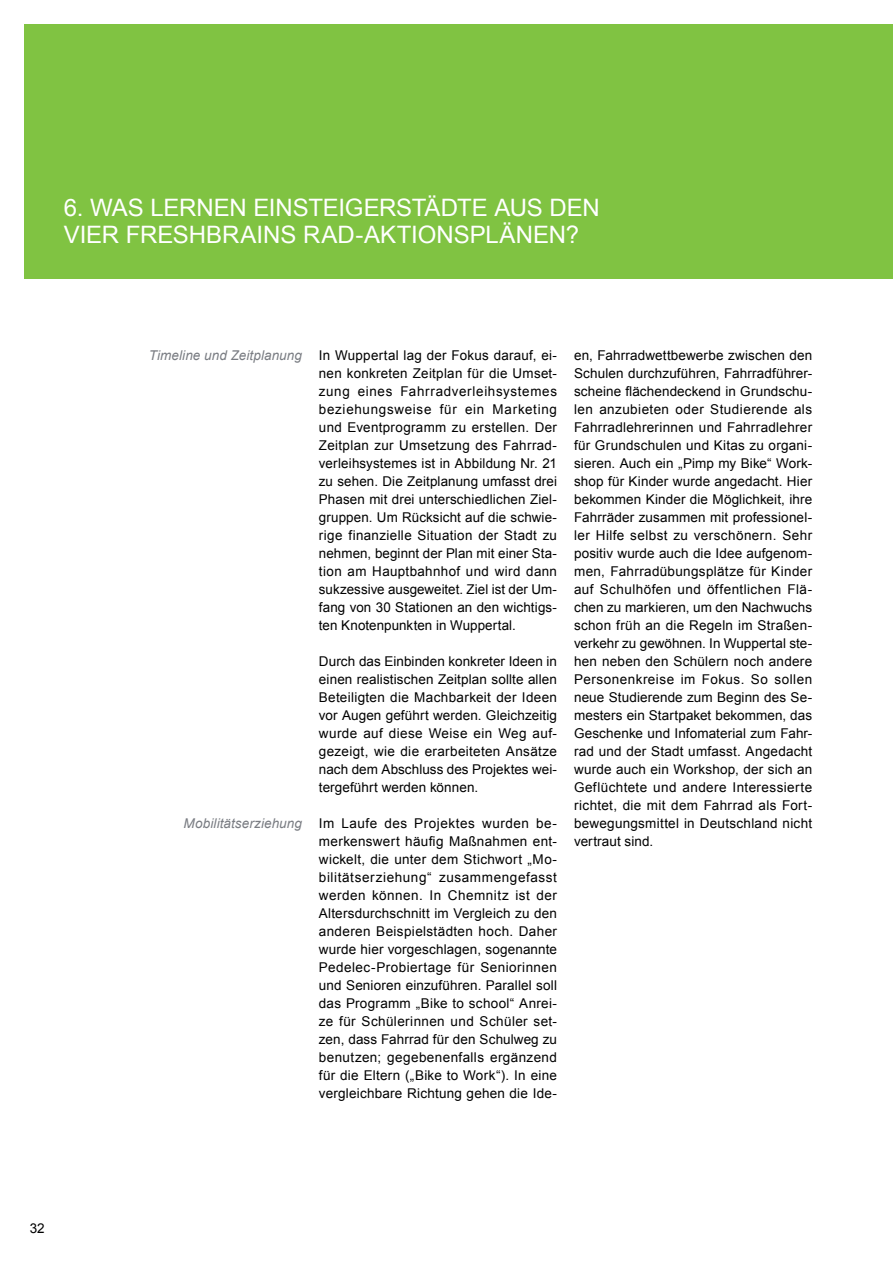
<style>
.page{position:relative;width:893px;height:1263px;background:#fff}
.page>*{position:absolute;margin:0;border:0;box-sizing:border-box;transform-origin:0 0}
.Headline{font:24px/27px "Arial";letter-spacing:-.005em;color:#fff}
.Fließtext{font:13.5px/18px "Arial";letter-spacing:.01em;color:#000;text-align:justify}
.t1{font:italic 13.5px "Arial";letter-spacing:.01em;color:#797c82}
</style>
<div class="page">
<div style="left:24px;top:24px;width:869px;height:255px;background:#80c342"></div>
<p class="Headline" style="left:64px;top:194px;width:538px">6. WAS LERNEN EINSTEIGERSTÄDTE AUS DEN<br>VIER FRESHBRAINS RAD-AKTIONSPLÄNEN?</p>
<p class="Fließtext" style="left:319px;top:346px;width:240px">In Wuppertal lag der Fokus darauf, ei&shy;nen konkreten Zeitplan für die Umset&shy;zung eines Fahrradverleihsystemes beziehungsweise für ein Marketing und Eventprogramm zu erstellen. Der Zeitplan zur Umsetzung des Fahrrad&shy;verleihsystemes ist in Abbildung Nr. 21 zu sehen. Die Zeitplanung umfasst drei Phasen mit drei unterschiedlichen Ziel&shy;gruppen. Um Rücksicht auf die schwie&shy;rige finanzielle Situation der Stadt zu nehmen, beginnt der Plan mit einer Sta&shy;tion am Hauptbahnhof und wird dann sukzessive ausgeweitet. Ziel ist der Um&shy;fang von 30 Stationen an den wichtigs&shy;ten Knotenpunkten in Wuppertal.</p>
<p class="Fließtext" style="left:319px;top:652px;width:240px">Durch das Einbinden konkreter Ideen in einen realistischen Zeitplan sollte allen Beteiligten die Machbarkeit der Ideen vor Augen geführt werden. Gleichzeitig wurde auf diese Weise ein Weg auf&shy;gezeigt, wie die erarbeiteten Ansätze nach dem Abschluss des Projektes wei&shy;tergeführt werden können.</p>
<p class="Fließtext" style="left:319px;top:814px;width:240px">Im Laufe des Projektes wurden be&shy;merkenswert häufig Maßnahmen ent&shy;wickelt, die unter dem Stichwort „Mo&shy;bilitätserziehung“ zusammengefasst werden können. In Chemnitz ist der Altersdurchschnitt im Vergleich zu den anderen Beispielstädten hoch. Daher wurde hier vorgeschlagen, sogenannte Pedelec-Probiertage für Seniorinnen und Senioren einzuführen. Parallel soll das Programm „Bike to school“ Anrei&shy;ze für Schülerinnen und Schüler set&shy;zen, dass Fahrrad für den Schulweg zu benutzen; gegebenenfalls ergänzend für die Eltern („Bike to Work“). In eine vergleichbare Richtung gehen die Ide-</p>
<p class="t1" style="left:149px;top:347px;width:155px">Timeline und Zeitplanung</p>
<p class="Fließtext" style="left:574px;top:346px;width:240px">en, Fahrradwettbewerbe zwischen den Schulen durchzuführen, Fahrradführer&shy;scheine flächendeckend in Grundschu&shy;len anzubieten oder Studierende als Fahrradlehrerinnen und Fahrradlehrer für Grundschulen und Kitas zu organi&shy;sieren. Auch ein „Pimp my Bike“ Work&shy;shop für Kinder wurde angedacht. Hier bekommen Kinder die Möglichkeit, ihre Fahrräder zusammen mit professionel&shy;ler Hilfe selbst zu verschönern. Sehr positiv wurde auch die Idee aufgenom&shy;men, Fahrradübungsplätze für Kinder auf Schulhöfen und öffentlichen Flä&shy;chen zu markieren, um den Nachwuchs schon früh an die Regeln im Straßen&shy;verkehr zu gewöhnen. In Wuppertal ste&shy;hen neben den Schülern noch andere Personenkreise im Fokus. So sollen neue Studierende zum Beginn des Se&shy;mesters ein Startpaket bekommen, das Geschenke und Infomaterial zum Fahr&shy;rad und der Stadt umfasst. Angedacht wurde auch ein Workshop, der sich an Geflüchtete und andere Interessierte richtet, die mit dem Fahrrad als Fort&shy;bewegungsmittel in Deutschland nicht vertraut sind.</p>
<p class="t1" style="left:184px;top:815px;width:120px">Mobilitätserziehung</p>
<p class="Fließtext" style="left:30px;top:1219px;width:17px">32</p>
</div>
